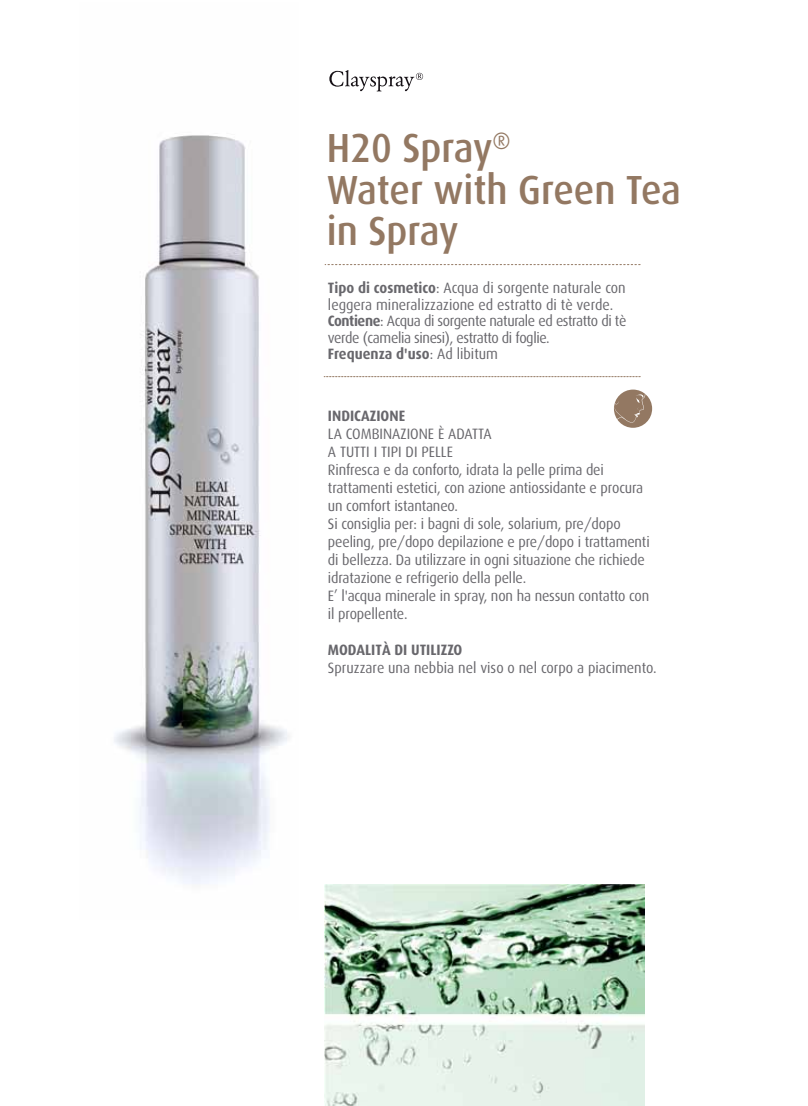
<style>
.page{position:relative;width:808px;height:1106px;background:#fff}
.page>*{position:absolute;margin:0;border:0;box-sizing:border-box;transform-origin:0 0}
.t1{font:500 40.65px/41.4px "Dax";color:#937862;scale:.94 1}
.t2{font:15px/18px "Dax";letter-spacing:-.01em;color:#68676c;scale:.94 1}
.t3{font:700 15px "Dax";color:#68676c;scale:.94 1}
.s1{font-weight:700}
</style>
<div class="page">
<img style="left:324px;top:885px;width:320px;height:221px">
<svg style="left:325px;top:264px;width:315px;height:1px"></svg>
<svg style="left:329px;top:70px;width:94px;height:21px"></svg>
<div style="left:614px;top:389px;width:38px;height:39px;background:#937862;border-radius:50%"></div>
<svg style="left:324px;top:376px;width:322px;height:51px"></svg>
<img style="left:114px;top:135px;width:175px;height:750px">
<h1 class="t1" style="left:327px;top:128px;width:378px">H20 Spray<sup>®<br></sup>Water with Green Tea in Spray</h1>
<p class="t2" style="left:328px;top:280px;width:319px;line-height:16.5px"><span class="s1">Tipo di cosmetico</span>: Acqua di sorgente naturale con leggera mineralizzazione ed estratto di tè verde.<br><span class="s1">Contiene</span>: Acqua di sorgente naturale ed estratto di tè verde (camelia sinesi), estratto di foglie.<br><span class="s1">Frequenza d'uso</span>: Ad libitum</p>
<p class="t3" style="left:328px;top:407px;width:84px">INDICAZIONE</p>
<p class="t2" style="left:328px;top:424px;width:344px">LA COMBINAZIONE È ADATTA<br>A TUTTI I TIPI DI PELLE<br>Rinfresca e da conforto, idrata la pelle prima dei trattamenti estetici, con azione antiossidante e procura un comfort istantaneo.<br>Si consiglia per: i bagni di sole, solarium, pre/dopo peeling, pre/dopo depilazione e pre/dopo i trattamenti di bellezza. Da utilizzare in ogni situazione che richiede idratazione e refrigerio della pelle.<br>E’ l'acqua minerale in spray, non ha nessun contatto con il propellente.</p>
<p class="t3" style="left:328px;top:641px;width:145px">MODALITÀ DI UTILIZZO</p>
<p class="t2" style="left:328px;top:658px;width:351px">Spruzzare una nebbia nel viso o nel corpo a piacimento.</p>
</div>
